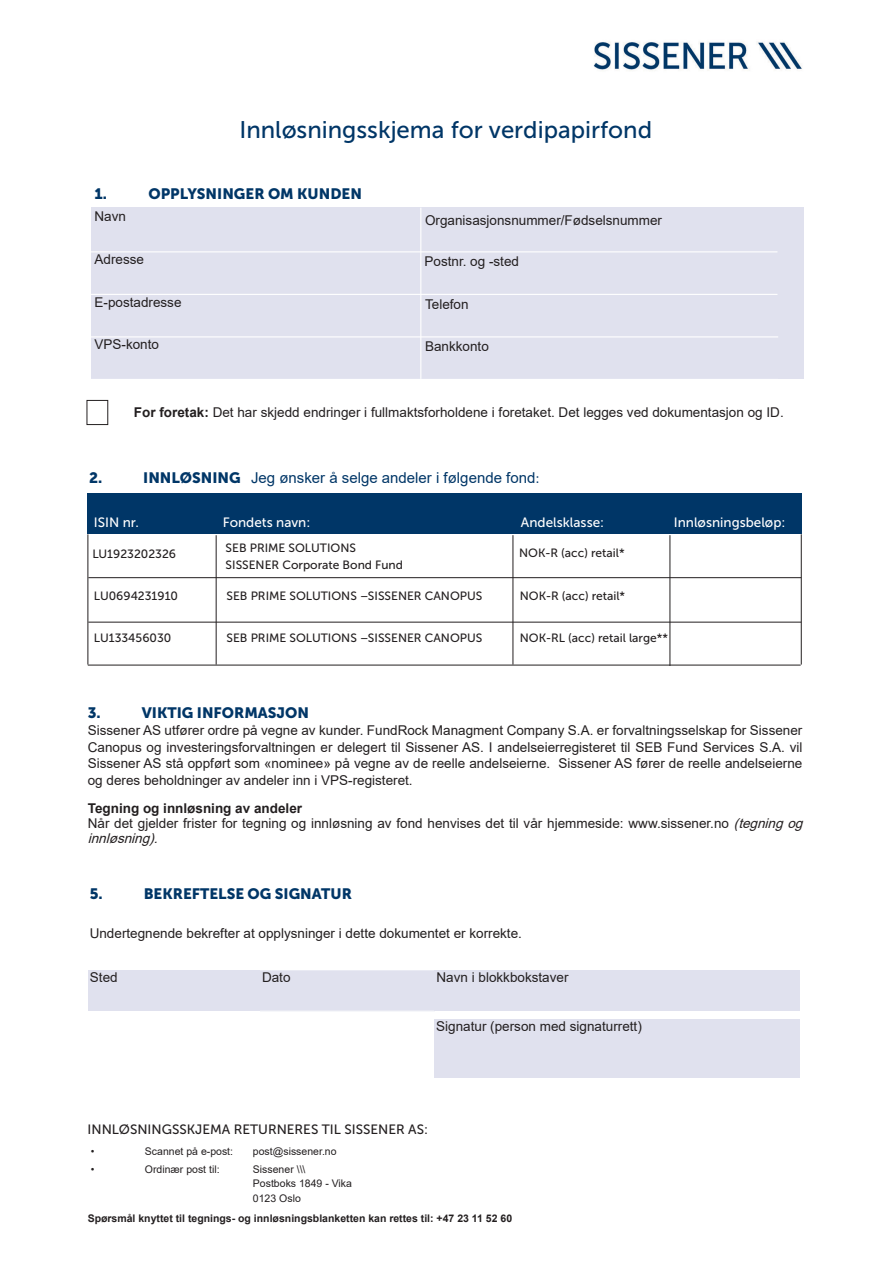
<style>
.page{position:relative;width:893px;height:1263px;background:#fff}
.page>*{position:absolute;margin:0;border:0;box-sizing:border-box;transform-origin:0 0}
.t1{font:24px "Museo Sans 500";color:#003667}
.t2{font:15px "Museo Sans 900";color:#003667}
.t3{font:15px "Arial";color:#003667}
.t4{font:13.5px/16.5px "Arial";color:#231f20;text-align:justify}
.t5{font:13.5px "Museo Sans 500";color:#fff}
.t6{font:13.5px "Museo Sans 500";color:#231f20}
.t7{font:700 13.5px "Arial";color:#231f20}
.t8{font:12px "Museo Sans 500";color:#231f20}
.t9{font:10.5px "Arial";color:#231f20}
.t10{font:700 10.5px "Arial";color:#231f20}
.s1{font-weight:700}
.s2{font-family:"Museo Sans 900"}
.s3{font-family:"Times New Roman"}
.s4{font-style:italic}
</style>
<div class="page">
<svg style="left:593px;top:41px;width:209px;height:30px"></svg>
<div style="left:87px;top:400px;width:21px;height:25px;border:1px solid #231f20"></div>
<div style="left:91px;top:208px;width:712px;height:171px;background:#e0e1ee"></div>
<hr style="left:420px;top:208px;width:1px;height:171px;background:#fff">
<hr style="left:64px;top:294px;width:713px;height:1px;background:#fff">
<hr style="left:64px;top:251px;width:713px;height:1px;background:#fff">
<hr style="left:65px;top:336px;width:713px;height:1px;background:#fff">
<div style="left:259px;top:970px;width:175px;height:41px;background:#e0e1ee"></div>
<div style="left:434px;top:970px;width:366px;height:41px;background:#e0e1ee"></div>
<div style="left:88px;top:970px;width:172px;height:41px;background:#e0e1ee"></div>
<div style="left:434px;top:1019px;width:366px;height:59px;background:#e0e1ee"></div>
<div style="left:87px;top:493px;width:715px;height:41px;background:#003667"></div>
<hr style="left:88px;top:577px;width:713px;height:1px;background:#231f20">
<hr style="left:88px;top:534px;width:1px;height:130px;background:#231f20">
<hr style="left:88px;top:622px;width:713px;height:1px;background:#231f20">
<hr style="left:216px;top:535px;width:1px;height:129px;background:#231f20">
<hr style="left:513px;top:535px;width:1px;height:129px;background:#231f20">
<hr style="left:670px;top:535px;width:1px;height:131px;background:#231f20">
<hr style="left:801px;top:534px;width:1px;height:130px;background:#231f20">
<hr style="left:88px;top:665px;width:713px;height:1px;background:#231f20">
<p class="t1" style="left:239px;top:116px;width:414px">Innløsningsskjema for verdipapirfond</p>
<p class="t2" style="left:94px;top:185px;width:14px">1.</p>
<p class="t2" style="left:148px;top:185px;width:215px">OPPLYSNINGER OM KUNDEN</p>
<p class="t4" style="left:95px;top:208px;width:33px">Navn</p>
<p class="t4" style="left:425px;top:212px;width:239px">Organisasjonsnummer/Fødselsnummer</p>
<p class="t4" style="left:95px;top:251px;width:51px">Adresse</p>
<p class="t4" style="left:95px;top:294px;width:89px">E-postadresse</p>
<p class="t4" style="left:95px;top:336px;width:66px">VPS-konto</p>
<p class="t4" style="left:424px;top:253px;width:96px">Postnr. og -sted</p>
<p class="t4" style="left:425px;top:296px;width:45px">Telefon</p>
<p class="t4" style="left:425px;top:338px;width:65px">Bankkonto</p>
<p class="t4" style="left:134px;top:404px;width:651px"><span class="s1">For foretak:</span> Det har skjedd endringer i fullmaktsforholdene i foretaket. Det legges ved dokumentasjon og ID.</p>
<p class="t2" style="left:89px;top:470px;width:15px">2.</p>
<p class="t3" style="left:143px;top:468px;width:398px"><span class="s2">INNLØSNING</span> Jeg ønsker å selge andeler i følgende fond<span class="s3">:</span></p>
<p class="t5" style="left:94px;top:515px;width:47px">ISIN nr.</p>
<p class="t5" style="left:223px;top:515px;width:89px">Fondets navn:</p>
<p class="t5" style="left:521px;top:515px;width:85px">Andelsklasse:</p>
<p class="t5" style="left:674px;top:515px;width:113px">Innløsningsbeløp:</p>
<p class="t8" style="left:226px;top:541px;width:132px">SEB PRIME SOLUTIONS</p>
<p class="t8" style="left:226px;top:558px;width:179px">SISSENER Corporate Bond Fund</p>
<p class="t8" style="left:92px;top:547px;width:85px">LU1923202326</p>
<p class="t8" style="left:519px;top:546px;width:107px">NOK-R (acc) retail*</p>
<p class="t8" style="left:94px;top:589px;width:86px">LU0694231910</p>
<p class="t8" style="left:227px;top:589px;width:257px">SEB PRIME SOLUTIONS –SISSENER CANOPUS</p>
<p class="t8" style="left:520px;top:589px;width:107px">NOK-R (acc) retail*</p>
<p class="t8" style="left:94px;top:631px;width:79px">LU133456030</p>
<p class="t8" style="left:227px;top:631px;width:257px">SEB PRIME SOLUTIONS –SISSENER CANOPUS</p>
<p class="t8" style="left:520px;top:631px;width:150px">NOK-RL (acc) retail large**</p>
<p class="t2" style="left:88px;top:704px;width:15px">3.</p>
<p class="t2" style="left:142px;top:704px;width:169px">VIKTIG INFORMASJON</p>
<p class="t4" style="left:88px;top:722px;width:716px">Sissener AS utfører ordre på vegne av kunder. FundRock Managment Company S.A. er forvaltningsselskap for Sissener Canopus og investeringsforvaltningen er delegert til Sissener AS. I andelseierregisteret til SEB Fund Services S.A. vil Sissener AS stå oppført som «nominee» på vegne av de reelle andelseierne. Sissener AS fører de reelle andelseierne og deres beholdninger av andeler inn i VPS-registeret.</p>
<p class="t7" style="left:88px;top:799px;width:216px">Tegning og innløsning av andeler</p>
<p class="t4" style="left:88px;top:816px;width:721px;line-height:15px">Når det gjelder frister for tegning og innløsning av fond henvises det til vår hjemmeside: www.sissener.no <span class="s4">(tegningog innløsning).</span></p>
<p class="t2" style="left:90px;top:885px;width:14px">5.</p>
<p class="t2" style="left:144px;top:885px;width:210px">BEKREFTELSE OG SIGNATUR</p>
<p class="t4" style="left:90px;top:925px;width:434px">Undertegnende bekrefter at opplysninger i dette dokumentet er korrekte.</p>
<p class="t4" style="left:90px;top:968px;width:29px">Sted</p>
<p class="t4" style="left:262px;top:968px;width:30px">Dato</p>
<p class="t4" style="left:436px;top:968px;width:134px">Navn i blokkbokstaver</p>
<p class="t4" style="left:436px;top:1018px;width:207px">Signatur (person med signaturrett)</p>
<p class="t6" style="left:88px;top:1122px;width:342px">INNLØSNINGSSKJEMA RETURNERES TIL SISSENER AS:</p>
<p class="t9" style="left:91px;top:1144px;width:5px">•</p>
<p class="t9" style="left:145px;top:1144px;width:90px">Scannet på e-post:</p>
<p class="t9" style="left:253px;top:1144px;width:85px">post@sissener.no</p>
<p class="t9" style="left:91px;top:1162px;width:5px">•</p>
<p class="t9" style="left:145px;top:1162px;width:76px">Ordinær post til:</p>
<p class="t9" style="left:253px;top:1162px;width:54px">Sissener \\\</p>
<p class="t9" style="left:253px;top:1176px;width:101px">Postboks 1849 - Vika</p>
<p class="t9" style="left:253px;top:1191px;width:49px">0123 Oslo</p>
<p class="t10" style="left:88px;top:1211px;width:426px">Spørsmål knyttet til tegnings- og innløsningsblanketten kan rettes til: +47 23 11 52 60</p>
</div>
